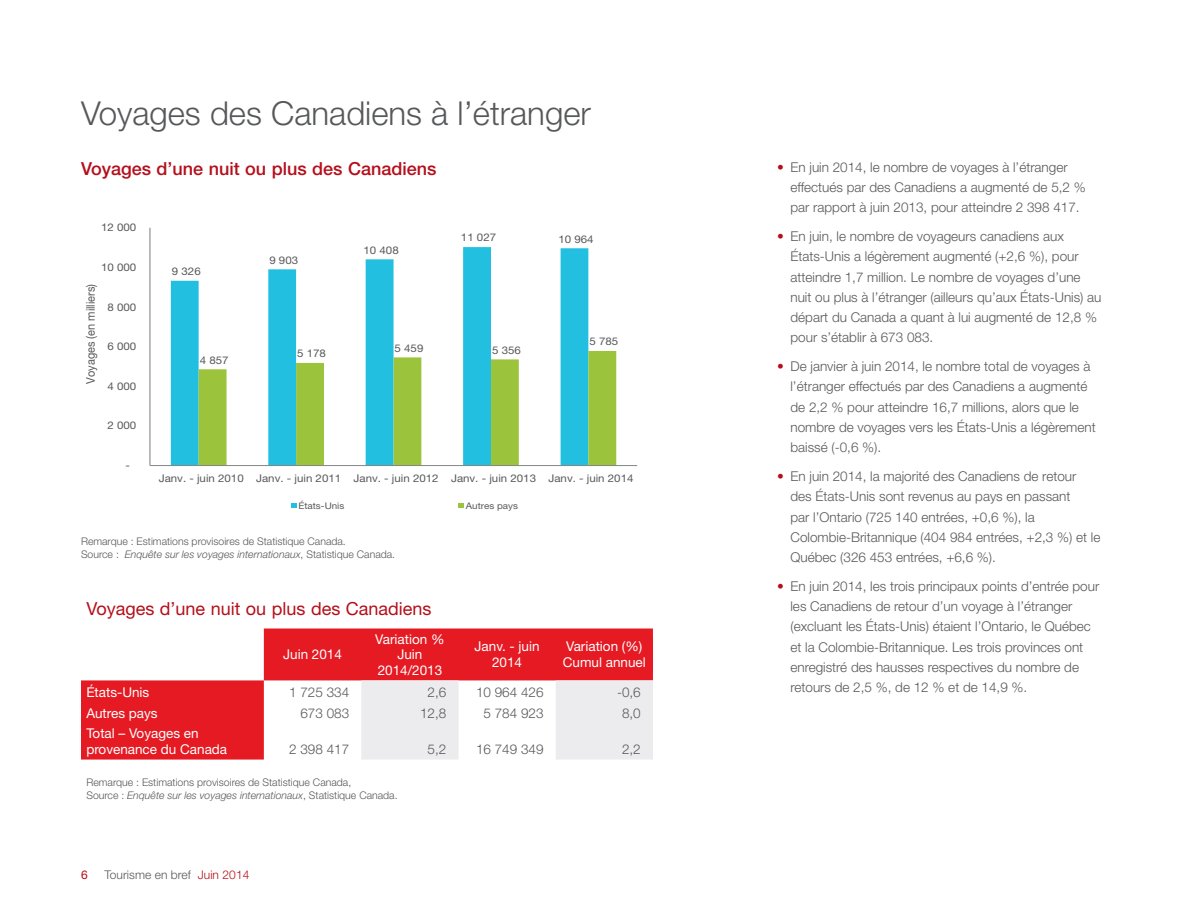
<style>
.page{position:relative;width:1188px;height:918px;background:#fff}
.page>*{position:absolute;margin:0;border:0;box-sizing:border-box;transform-origin:0 0}
.t1{font:300 33px "Helvetica Neue LT Pro";color:#57585a}
.t2{font:500 18px "Helvetica Neue LT Pro";color:#b50e1a}
.t3{font:18px "Helvetica Neue LT Pro";color:#b50e1a}
.t4{font:300 13.5px/20.2px "Helvetica Neue LT Pro";color:#57585a}
.t5{font:13.5px/15.8px "Helvetica Neue LT Pro";color:#fff;text-align:center}
.t6{font:300 12px "Helvetica Neue LT Pro";letter-spacing:.005em;color:#57585a}
.t7{font:12px "Helvetica Neue LT Pro";color:#b50e1a}
.t8{font:11.85px "Helvetica Neue LT Pro";color:#58595b;scale:.92 1}
.t9{font:10.65px "Helvetica Neue LT Pro";color:#58595b;scale:1.09 1}
.t10{font:300 10.5px/13.5px "Helvetica Neue LT Pro";color:#57585a}
.t11{font:9px "Helvetica Neue LT Pro";color:#58595b;scale:1.09 1}
.s1{font-style:italic}
.s2{color:#b50e1a}
</style>
<div class="page">
<svg style="left:171px;top:247px;width:417px;height:218px"></svg>
<svg style="left:199px;top:351px;width:417px;height:114px"></svg>
<hr style="left:150px;top:228px;width:1px;height:238px;background:#808180">
<hr style="left:150px;top:465px;width:487px;height:1px;background:#808180">
<svg style="left:291px;top:503px;width:5px;height:5px"></svg>
<svg style="left:458px;top:503px;width:6px;height:5px"></svg>
<svg style="left:81px;top:629px;width:572px;height:131px;fill:#e51a23"></svg>
<svg style="left:361px;top:680px;width:292px;height:80px"></svg>
<div style="left:556px;top:636px;width:97px;height:37px;background:#e51a23"></div>
<h1 class="t1" style="left:81px;top:93px;width:511px">Voyages des Canadiens à l’étranger</h1>
<h2 class="t2" style="left:81px;top:158px;width:357px">Voyages d’une nuit ou plus des Canadiens</h2>
<p class="t9" style="left:101px;top:221px;width:34px">12 000</p>
<p class="t9" style="left:101px;top:261px;width:34px">10 000</p>
<p class="t8" style="left:83px;top:384px;width:110px;rotate:-90deg">Voyages (en milliers)</p>
<p class="t9" style="left:108px;top:300px;width:28px">8 000</p>
<p class="t9" style="left:108px;top:340px;width:28px">6 000</p>
<p class="t9" style="left:108px;top:379px;width:28px">4 000</p>
<p class="t9" style="left:108px;top:419px;width:28px">2 000</p>
<p class="t9" style="left:126px;top:459px;width:6px">-</p>
<p class="t9" style="left:172px;top:265px;width:28px">9 326</p>
<p class="t9" style="left:200px;top:353px;width:28px">4 857</p>
<p class="t9" style="left:269px;top:253px;width:28px">9 903</p>
<p class="t9" style="left:297px;top:347px;width:28px">5 178</p>
<p class="t9" style="left:364px;top:243px;width:34px">10 408</p>
<p class="t9" style="left:461px;top:231px;width:34px">11 027</p>
<p class="t9" style="left:558px;top:232px;width:34px">10 964</p>
<p class="t9" style="left:395px;top:341px;width:28px">5 459</p>
<p class="t9" style="left:492px;top:343px;width:28px">5 356</p>
<p class="t9" style="left:589px;top:335px;width:28px">5 785</p>
<p class="t9" style="left:159px;top:472px;width:437px">Janv. - juin 2010 Janv. - juin 2011 Janv. - juin 2012 Janv. - juin 2013 Janv. - juin 2014</p>
<p class="t11" style="left:298px;top:500px;width:44px">États-Unis</p>
<p class="t11" style="left:466px;top:500px;width:49px">Autres pays</p>
<p class="t10" style="left:81px;top:534px;width:316px">Remarque : Estimations provisoires de Statistique Canada.<br>Source : <span class="s1">Enquête sur les voyages internationaux</span>, Statistique Canada.</p>
<h2 class="t3" style="left:86px;top:598px;width:347px">Voyages d’une nuit ou plus des Canadiens</h2>
<p class="t5" style="left:283px;top:646px;width:60px">Juin 2014</p>
<p class="t5" style="left:375px;top:631px;width:71px">Variation %<br>Juin<br>2014/2013</p>
<p class="t5" style="left:475px;top:638px;width:67px">Janv. - juin<br>2014</p>
<p class="t5" style="left:563px;top:638px;width:85px;text-align:left">Variation (%)<br>Cumul annuel</p>
<p class="t5" style="left:86px;top:684px;width:65px">États-Unis</p>
<p class="t4" style="left:289px;top:682px;width:62px">1 725 334</p>
<p class="t4" style="left:428px;top:682px;width:20px">2,6</p>
<p class="t4" style="left:476px;top:682px;width:69px">10 964 426</p>
<p class="t4" style="left:617px;top:682px;width:25px">-0,6</p>
<p class="t5" style="left:86px;top:705px;width:73px">Autres pays</p>
<p class="t4" style="left:300px;top:703px;width:50px">673 083</p>
<p class="t4" style="left:420px;top:703px;width:28px">12,8</p>
<p class="t4" style="left:484px;top:703px;width:62px">5 784 923</p>
<p class="t4" style="left:622px;top:703px;width:20px">8,0</p>
<p class="t5" style="left:86px;top:725px;width:142px;text-align:left">Total – Voyages en provenance du Canada</p>
<p class="t4" style="left:289px;top:739px;width:62px">2 398 417</p>
<p class="t4" style="left:428px;top:739px;width:20px">5,2</p>
<p class="t4" style="left:476px;top:739px;width:69px">16 749 349</p>
<p class="t4" style="left:622px;top:739px;width:20px">2,2</p>
<p class="t10" style="left:86px;top:775px;width:313px">Remarque : Estimations provisoires de Statistique Canada,<br>Source : <span class="s1">Enquête sur les voyages internationaux</span>, Statistique Canada.</p>
<p class="t7" style="left:81px;top:867px;width:8px">6</p>
<p class="t6" style="left:104px;top:867px;width:146px">Tourisme en bref <span class="s2">Juin 2014</span></p>
<p class="t4" style="left:790px;top:156px;width:297px;text-indent:-14px"><span class="s2">•</span> En juin 2014, le nombre de voyages à l’étranger effectués par des Canadiens a augmenté de 5,2 % par rapport à juin 2013, pour atteindre 2 398 417.</p>
<p class="t4" style="left:790px;top:226px;width:313px;text-indent:-14px"><span class="s2">•</span> En juin, le nombre de voyageurs canadiens aux États‑Unis a légèrement augmenté (+2,6 %), pour atteindre 1,7 million. Le nombre de voyages d’une nuit ou plus à l’étranger (ailleurs qu’aux États-Unis) au départ du Canada a quant à lui augmenté de 12,8 % pour s’établir à 673 083.</p>
<p class="t4" style="left:790px;top:356px;width:307px;text-indent:-14px"><span class="s2">•</span> De janvier à juin 2014, le nombre total de voyages à l’étranger effectués par des Canadiens a augmenté de 2,2 % pour atteindre 16,7 millions, alors que le nombre de voyages vers les États-Unis a légèrement baissé (-0,6 %).</p>
<p class="t4" style="left:790px;top:466px;width:311px;text-indent:-14px"><span class="s2">•</span> En juin 2014, la majorité des Canadiens de retour des États-Unis sont revenus au pays en passant<br>par l’Ontario (725 140 entrées, +0,6 %), la Colombie‑Britannique (404 984 entrées, +2,3 %) et le Québec (326 453 entrées, +6,6 %).</p>
<p class="t4" style="left:790px;top:576px;width:310px;text-indent:-14px"><span class="s2">•</span> En juin 2014, les trois principaux points d’entrée pour les Canadiens de retour d’un voyage à l’étranger (excluant les États-Unis) étaient l’Ontario, le Québec et la Colombie-Britannique. Les trois provinces ont enregistré des hausses respectives du nombre de retours de 2,5 %, de 12 % et de 14,9 %.</p>
</div>
